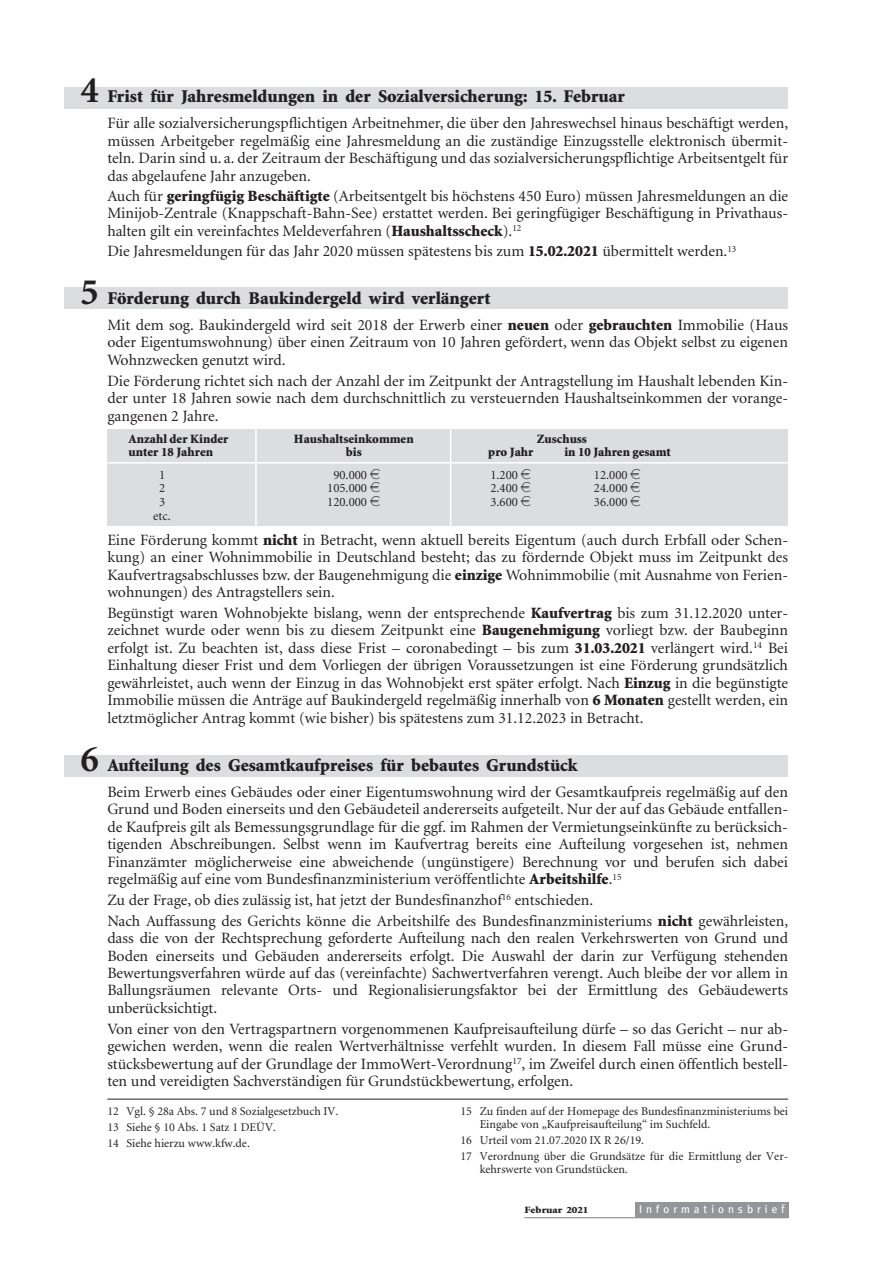
<style>
.page{position:relative;width:887px;height:1261px;background:#fff}
.page>*{position:absolute;margin:0;border:0;box-sizing:border-box;transform-origin:0 0}
.t1{font:900 18px "Minion";color:#231f20}
.t2{font:15.75px/17.4px "Minion";color:#231f20;text-align:justify}
.t3{font:900 12.75px "Minion";color:#231f20}
.t4{font:12.75px "Minion";color:#231f20}
.t5{font:12px/15.9px "Minion";color:#231f20}
.t6{font:11.25px "Meta";letter-spacing:.36em;color:#fff}
.t7{font:900 9.6px "Minion";color:#231f20;scale:1.15 1}
.s1{font-weight:700;font-size:37.5px}
.s2{font-weight:900}
.s3{font-family:"Eurofont"}
.s4{font-size:12px}
</style>
<div class="page">
<div style="left:107px;top:429px;width:681px;height:97px;background:#dcdddf"></div>
<div style="left:65px;top:88px;width:723px;height:21px;background:#dcdddf"></div>
<div style="left:65px;top:287px;width:723px;height:22px;background:#dcdddf"></div>
<div style="left:65px;top:755px;width:723px;height:21px;background:#dcdddf"></div>
<div style="left:635px;top:1201px;width:153px;height:16px;background:#939598"></div>
<hr style="left:524px;top:1217px;width:264px;height:1px;background:#939598">
<hr style="left:107px;top:1098px;width:681px;height:1px;background:#231f20">
<hr style="left:107px;top:462px;width:681px;height:1px;background:#fff">
<hr style="left:255px;top:425px;width:2px;height:105px;background:#fff">
<hr style="left:450px;top:425px;width:1px;height:105px;background:#fff">
<p class="t1" style="left:80px;top:89px;width:546px"><span class="s1">4</span> Frist für Jahresmeldungen in der Sozialversicherung: 15. Februar</p>
<p class="t2" style="left:107px;top:116px;width:682px">Für alle sozialversicherungspflichtigen Arbeitnehmer, die über den Jahreswechsel hinaus beschäftigt werden, müssen Arbeitgeber regelmäßig eine Jahresmeldung an die zuständige Einzugsstelle elektronisch übermit&shy;teln. Darin sind u. a. der Zeitraum der Beschäftigung und das sozialversicherungspflichtige Arbeitsentgelt für das abgelaufene Jahr anzugeben.</p>
<p class="t2" style="left:107px;top:188px;width:682px">Auch für <span class="s2">geringfügig Beschäftigte</span> (Arbeitsentgelt bis höchstens 450 Euro) müssen Jahresmeldungen an die Minijob-Zentrale (Knappschaft-Bahn-See) erstattet werden. Bei geringfügiger Beschäftigung in Privathaus&shy;halten gilt ein vereinfachtes Meldeverfahren (<span class="s2">Haushaltsscheck</span>).<sup>12</sup></p>
<p class="t2" style="left:107px;top:244px;width:630px">Die Jahresmeldungen für das Jahr 2020 müssen spätestens bis zum <span class="s2">15.02.2021</span> übermittelt werden.<sup>13</sup></p>
<p class="t1" style="left:80px;top:291px;width:411px"><span class="s1">5</span> Förderung durch Baukindergeld wird verlängert</p>
<p class="t2" style="left:107px;top:317px;width:682px">Mit dem sog. Baukindergeld wird seit 2018 der Erwerb einer <span class="s2">neuen</span> oder <span class="s2">gebrauchten</span> Immobilie (Haus oder Eigentumswohnung) über einen Zeitraum von 10 Jahren gefördert, wenn das Objekt selbst zu eigenen Wohnzwecken genutzt wird.</p>
<p class="t2" style="left:107px;top:373px;width:682px">Die Förderung richtet sich nach der Anzahl der im Zeitpunkt der Antragstellung im Haushalt lebenden Kin&shy;der unter 18 Jahren sowie nach dem durchschnittlich zu versteuernden Haushaltseinkommen der vorange&shy;gangenen 2 Jahre.</p>
<p class="t3" style="left:129px;top:434px;width:101px">Anzahl der Kinder</p>
<p class="t3" style="left:294px;top:434px;width:121px">Haushaltseinkommen</p>
<p class="t3" style="left:536px;top:434px;width:52px">Zuschuss</p>
<p class="t3" style="left:129px;top:447px;width:86px">unter 18 Jahren</p>
<p class="t3" style="left:346px;top:447px;width:17px">bis</p>
<p class="t3" style="left:488px;top:447px;width:47px">pro Jahr</p>
<p class="t3" style="left:564px;top:447px;width:108px">in 10 Jahren gesamt</p>
<p class="t4" style="left:159px;top:469px;width:8px">1</p>
<p class="t4" style="left:333px;top:469px;width:49px">90.000 <span class="s3">E</span></p>
<p class="t4" style="left:490px;top:469px;width:42px">1.200 <span class="s3">E</span></p>
<p class="t4" style="left:594px;top:469px;width:49px">12.000 <span class="s3">E</span></p>
<p class="t4" style="left:159px;top:483px;width:8px">2</p>
<p class="t4" style="left:327px;top:483px;width:55px">105.000 <span class="s3">E</span></p>
<p class="t4" style="left:490px;top:483px;width:42px">2.400 <span class="s3">E</span></p>
<p class="t4" style="left:594px;top:483px;width:49px">24.000 <span class="s3">E</span></p>
<p class="t4" style="left:159px;top:497px;width:8px">3</p>
<p class="t4" style="left:327px;top:497px;width:55px">120.000 <span class="s3">E</span></p>
<p class="t4" style="left:490px;top:497px;width:42px">3.600 <span class="s3">E</span></p>
<p class="t4" style="left:594px;top:497px;width:49px">36.000 <span class="s3">E</span></p>
<p class="t4" style="left:153px;top:510px;width:19px">etc.</p>
<p class="t2" style="left:107px;top:532px;width:682px">Eine Förderung kommt <span class="s2">nicht</span> in Betracht, wenn aktuell bereits Eigentum (auch durch Erbfall oder Schen&shy;kung) an einer Wohnimmobilie in Deutschland besteht; das zu fördernde Objekt muss im Zeitpunkt des Kaufvertragsabschlusses bzw. der Baugenehmigung die <span class="s2">einzige</span> Wohnimmobilie (mit Ausnahme von Ferien&shy;wohnungen) des Antragstellers sein.</p>
<p class="t2" style="left:107px;top:605px;width:682px">Begünstigt waren Wohnobjekte bislang, wenn der entsprechende <span class="s2">Kaufvertrag</span> bis zum 31.12.2020 unter&shy;zeichnet wurde oder wenn bis zu diesem Zeitpunkt eine <span class="s2">Baugenehmigung</span> vorliegt bzw. der Baubeginn erfolgt ist. Zu beachten ist, dass diese Frist – coronabedingt – bis zum <span class="s2">31.03.2021</span> verlängert wird.<sup>14</sup> Bei Einhaltung dieser Frist und dem Vorliegen der übrigen Voraussetzungen ist eine Förderung grundsätzlich gewährleistet, auch wenn der Einzug in das Wohnobjekt erst später erfolgt. Nach <span class="s2">Einzug</span> in die begünstigte Immobilie müssen die Anträge auf Baukindergeld regelmäßig innerhalb von <span class="s2">6 Monaten</span> gestellt werden, ein letztmöglicher Antrag kommt (wie bisher) bis spätestens zum 31.12.2023 in Betracht.</p>
<p class="t1" style="left:80px;top:758px;width:498px"><span class="s1">6</span> Aufteilung des Gesamtkaufpreises für bebautes Grundstück</p>
<p class="t2" style="left:107px;top:784px;width:682px">Beim Erwerb eines Gebäudes oder einer Eigentumswohnung wird der Gesamtkaufpreis regelmäßig auf den Grund und Boden einerseits und den Gebäudeteil andererseits aufgeteilt. Nur der auf das Gebäude entfallen&shy;de Kaufpreis gilt als Bemessungsgrundlage für die ggf. im Rahmen der Vermietungseinkünfte zu berücksich&shy;tigenden Abschreibungen. Selbst wenn im Kaufvertrag bereits eine Aufteilung vorgesehen ist, nehmen Finanzämter möglicherweise eine abweichende (ungünstigere) Berechnung vor und berufen sich dabei regelmäßig auf eine vom Bundesfinanzministerium veröffentlichte <span class="s2">Arbeitshilfe</span>.<sup>15</sup></p>
<p class="t2" style="left:107px;top:890px;width:682px;line-height:20.9px">Zu der Frage, ob dies zulässig ist, hat jetzt der Bundesfinanzhof<sup>16</sup> entschieden.<br>Nach Auffassung des Gerichts könne die Arbeitshilfe des Bundesfinanzministeriums <span class="s2">nicht</span> gewährleisten,</p>
<p class="t2" style="left:107px;top:930px;width:682px">dass die von der Rechtsprechung geforderte Aufteilung nach den realen Verkehrswerten von Grund und Boden einerseits und Gebäuden andererseits erfolgt. Die Auswahl der darin zur Verfügung stehenden Bewertungsverfahren würde auf das (vereinfachte) Sachwertverfahren verengt. Auch bleibe der vor allem in Ballungsräumen relevante Orts- und Regionalisierungsfaktor bei der Ermittlung des Gebäudewerts unberücksichtigt.</p>
<p class="t2" style="left:107px;top:1021px;width:682px">Von einer von den Vertragspartnern vorgenommenen Kaufpreisaufteilung dürfe – so das Gericht – nur ab&shy;gewichen werden, wenn die realen Wertverhältnisse verfehlt wurden. In diesem Fall müsse eine Grund&shy;stücksbewertung auf der Grundlage der ImmoWert-Verordnung<sup>17</sup>, im Zweifel durch einen öffentlich bestell&shy;ten und vereidigten Sachverständigen für Grundstückbewertung, erfolgen.</p>
<p class="t5" style="left:107px;top:1104px;width:232px">12 Vgl. § 28a Abs. 7 und 8 Sozialgesetzbuch IV.<br>13 Siehe § 10 Abs. 1 Satz 1 DEÜV.<br>14 Siehe hierzu www.kfw.de.</p>
<p class="t5" style="left:479px;top:1106px;width:310px;line-height:12.8px;text-indent:-19px">15 Zu finden auf der Homepage des Bundesfinanzministeriums bei<br>Eingabe von „Kaufpreisaufteilung“ im Suchfeld.</p>
<p class="t5" style="left:460px;top:1133px;width:329px">16 Urteil vom 21.07.2020 IX R 26/19.<br>17 Verordnung über die Grundsätze für die Ermittlung der Ver-</p>
<p class="t5" style="left:479px;top:1162px;width:150px">kehrswerte von Grundstücken.</p>
<p class="t7" style="left:524px;top:1206px;width:57px">Februar 2021</p>
<p class="t6" style="left:639px;top:1202px;width:147px">Informationsbrie<span class="s4">f</span></p>
</div>
